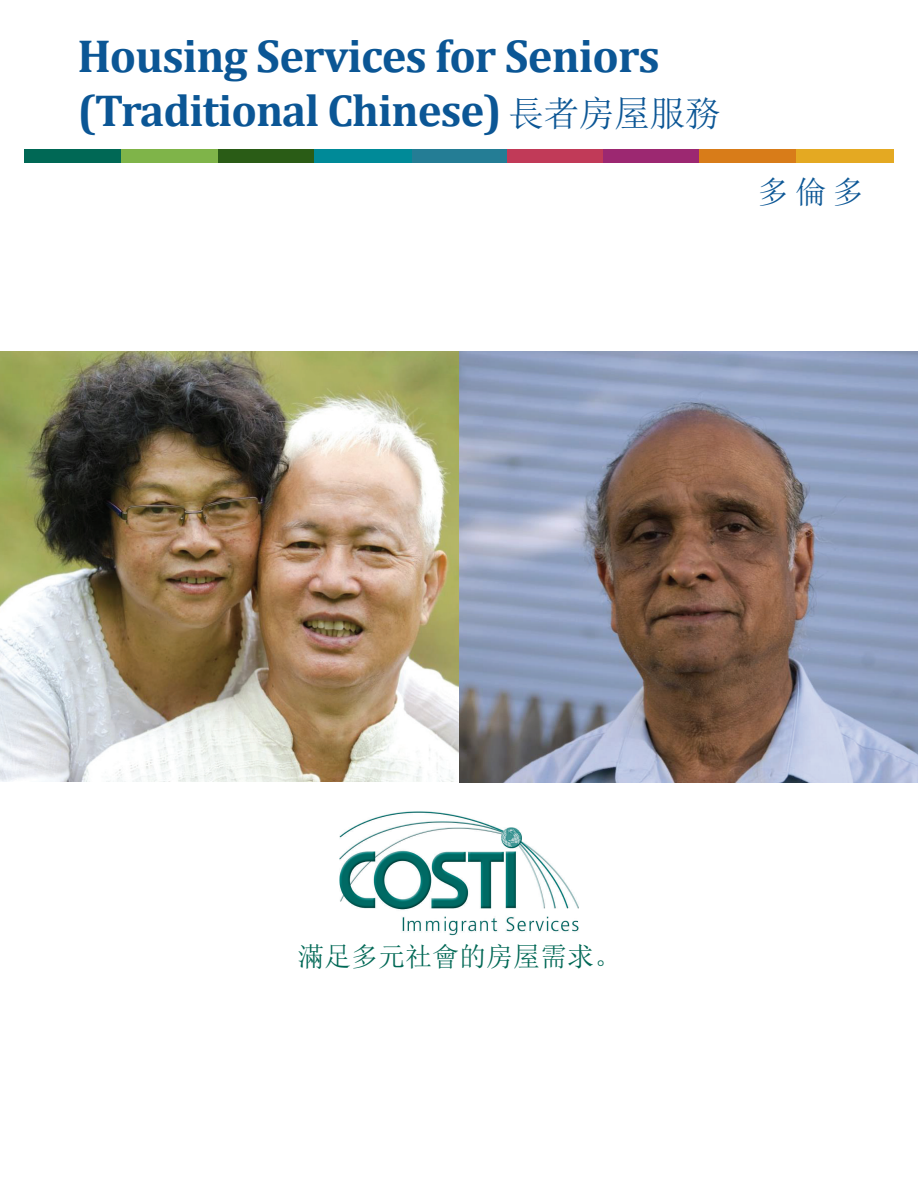
<style>
.page{position:relative;width:918px;height:1188px;background:#fff}
.page>*{position:absolute;margin:0;border:0;box-sizing:border-box;transform-origin:0 0}
.t1{font:700 46.5px "Cambria";letter-spacing:-.02em;color:#0b5695}
.t2{font:700 45px "Cambria";letter-spacing:-.02em;color:#0b5695}
.t3{font:31.5px "Sim Sun";color:#0b5695}
.t4{font:27px "Sim Sun";color:#006855}
.s1{font-family:"Sim Sun";font-weight:400;font-size:36px}
</style>
<div class="page">
<div style="left:24px;top:149px;width:97px;height:13px;background:#006855"></div>
<div style="left:121px;top:149px;width:97px;height:13px;background:#7fb449"></div>
<div style="left:218px;top:149px;width:97px;height:13px;background:#2a5c16"></div>
<div style="left:315px;top:149px;width:97px;height:13px;background:#008a98"></div>
<div style="left:412px;top:149px;width:97px;height:13px;background:#247d95"></div>
<div style="left:508px;top:149px;width:97px;height:13px;background:#c13a58"></div>
<div style="left:603px;top:149px;width:97px;height:13px;background:#9c2871"></div>
<div style="left:700px;top:149px;width:97px;height:13px;background:#d87c19"></div>
<div style="left:797px;top:149px;width:97px;height:13px;background:#e4a922"></div>
<img style="left:339px;top:811px;width:240px;height:124px">
<img style="left:0;top:351px;width:918px;height:432px">
<p class="t1" style="left:77px;top:23px;width:584px">Housing Services for Seniors</p>
<p class="t2" style="left:77px;top:79px;width:645px">(Traditional Chinese) <span class="s1">長者房屋服務</span></p>
<p class="t3" style="left:758px;top:175px;width:108px">多倫多</p>
<p class="t4" style="left:297px;top:943px;width:325px">滿足多元社會的房屋需求。</p>
</div>
